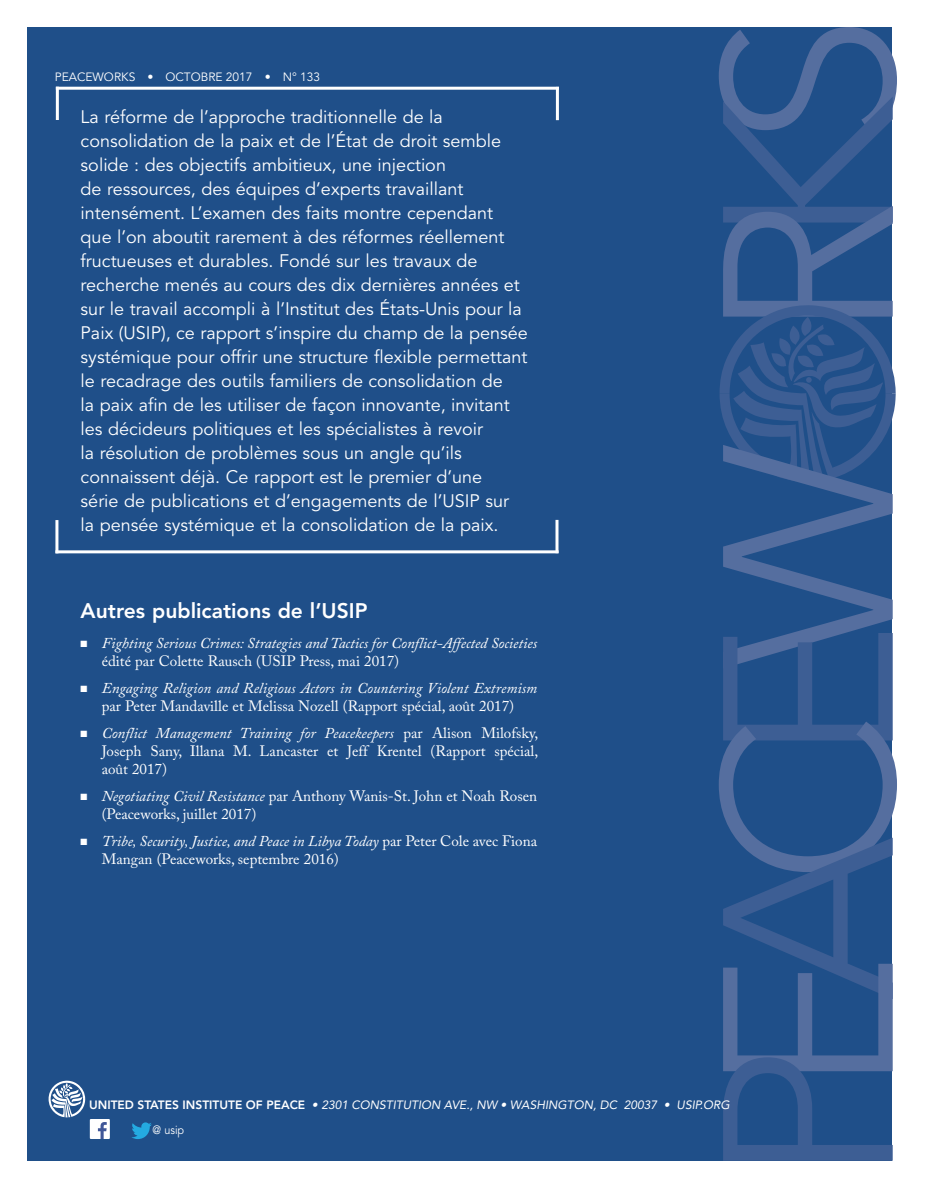
<style>
.page{position:relative;width:933px;height:1188px;background:#fff}
.page>*{position:absolute;margin:0;border:0;box-sizing:border-box;transform-origin:0 0}
.A_Head{font:800 21px "Avenir LT Std";color:#fff}
.back_blurb{font:18px/24px "Avenir LT Std";color:#fff}
.t1{font:15px/18px "Adobe Caslon Pro";color:#fff}
.t2{font:italic 15px/18px "Adobe Caslon Pro";color:#fff}
.t3{font:italic 12px "Avenir LT Std";color:#fff}
.Board___Members__s{font:12px "Avenir LT Std";color:#fff}
.Board___Members__s-2{font:12px "Avenir LT Std";color:#fff;scale:.9 1}
.s1{font-style:normal}
.s2{font-style:italic}
.s3{font-weight:800;font-style:normal}
</style>
<div class="page">
<div style="left:27px;top:27px;width:864px;height:1134px;background:#1f4f89"></div>
<svg style="left:718px;top:27px;width:178px;height:1134px"></svg>
<hr style="left:56px;top:87px;width:502px;height:3px;background:#fff">
<hr style="left:56px;top:87px;width:3px;height:33px;background:#fff">
<hr style="left:555px;top:87px;width:3px;height:33px;background:#fff">
<hr style="left:55px;top:550px;width:503px;height:3px;background:#fff">
<hr style="left:55px;top:520px;width:3px;height:33px;background:#fff">
<hr style="left:555px;top:520px;width:3px;height:33px;background:#fff">
<div style="left:90px;top:1119px;width:20px;height:20px;background:#fff"></div>
<svg style="left:98px;top:1122px;width:9px;height:17px"></svg>
<svg style="left:132px;top:1122px;width:20px;height:17px"></svg>
<svg style="left:49px;top:1081px;width:36px;height:36px"></svg>
<p class="Board___Members__s" style="left:55px;top:70px;width:267px">PEACEWORKS • OCTOBRE 2017 • N° 133</p>
<p class="back_blurb" style="left:81px;top:105px;width:448px">La réforme de l’approche traditionnelle de la consolidation de la paix et de l’État de droit semble solide : des objectifs ambitieux, une injection<br>de ressources, des équipes d’experts travaillant intensément. L’examen des faits montre cependant que l’on aboutit rarement à des réformes réellement fructueuses et durables. Fondé sur les travaux de recherche menés au cours des dix dernières années et sur le travail accompli à l’Institut des États-Unis pour la Paix (USIP), ce rapport s’inspire du champ de la pensée systémique pour offrir une structure flexible permettant le recadrage des outils familiers de consolidation de<br>la paix afin de les utiliser de façon innovante, invitant les décideurs politiques et les spécialistes à revoir<br>la résolution de problèmes sous un angle qu’ils connaissent déjà. Ce rapport est le premier d’une<br>série de publications et d’engagements de l’USIP sur<br>la pensée systémique et la consolidation de la paix.</p>
<p class="A_Head" style="left:81px;top:598px;width:288px">Autres publications de l’USIP</p>
<p class="t2" style="left:102px;top:634px;width:437px;text-indent:-21px">■ Fighting Serious Crimes: Strategies and Tactics for Conflict-Affected Societies <span class="s1">édité par Colette Rausch (USIP Press, mai 2017)</span></p>
<p class="t2" style="left:81px;top:679px;width:458px;text-align:center">■ Engaging Religion and Religious Actors in Countering Violent Extremism <span class="s1">par Peter Mandaville et Melissa Nozell (Rapport spécial, août 2017)</span></p>
<p class="t1" style="left:102px;top:724px;width:438px;text-align:justify;text-indent:-21px">■ <span class="s2">Conflict Management Training for Peacekeepers</span> par Alison Milofsky, Joseph Sany, Illana M. Lancaster et Jeff Krentel (Rapport spécial, août 2017)</p>
<p class="t1" style="left:102px;top:787px;width:437px;text-indent:-21px">■ <span class="s2">Negotiating Civil Resistance</span> par Anthony Wanis-St. John et Noah Rosen (Peaceworks, juillet 2017)</p>
<p class="t1" style="left:102px;top:832px;width:436px;text-indent:-21px">■ <span class="s2">Tribe, Security, Justice, and Peace in Libya Today</span> par Peter Cole avec Fiona<br>Mangan (Peaceworks, septembre 2016)</p>
<p class="t3" style="left:89px;top:1098px;width:642px"><span class="s3">UNITED STATES INSTITUTE OF PEACE</span> • 2301 CONSTITUTION AVE., NW • WASHINGTON, DC 20037 • USIP.ORG</p>
<p class="Board___Members__s-2" style="left:152px;top:1123px;width:37px">@ usip</p>
</div>
